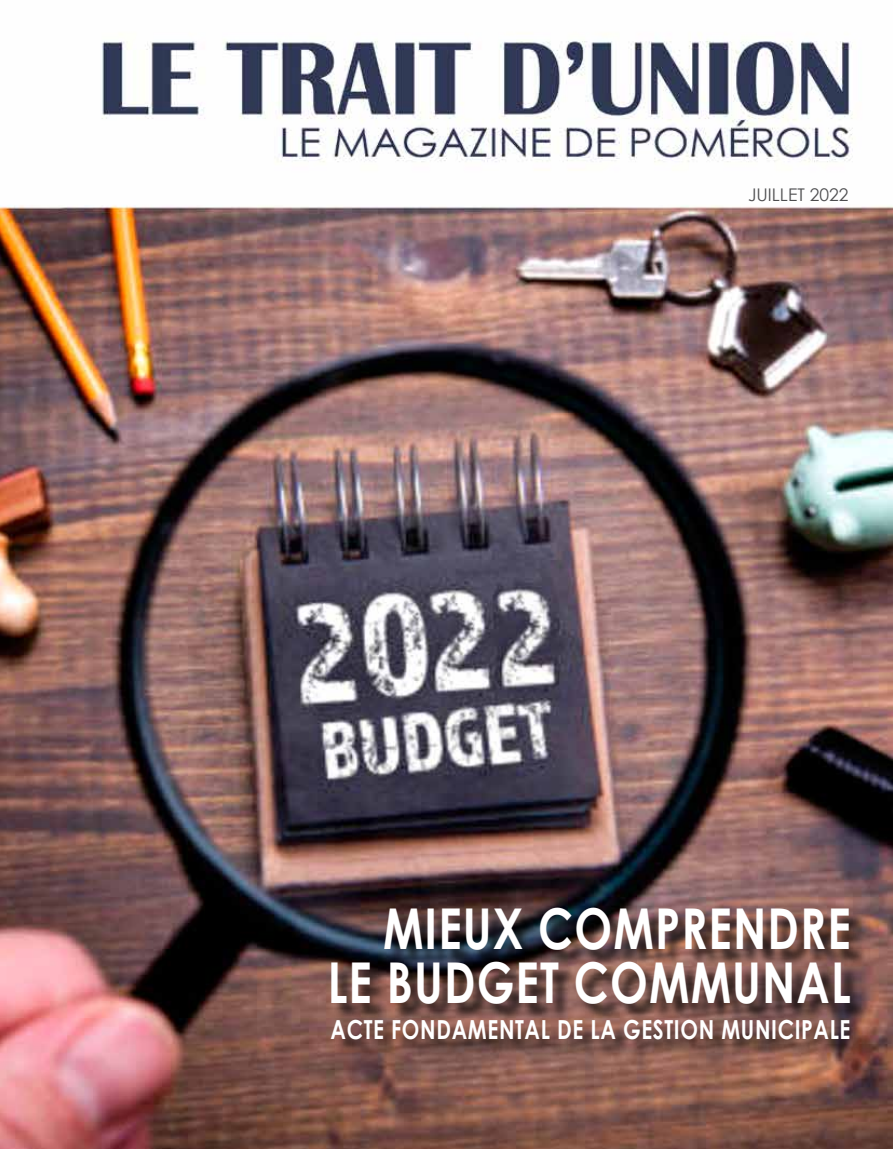
<style>
.page{position:relative;width:893px;height:1149px;background:#fff}
.page>*{position:absolute;margin:0;border:0;box-sizing:border-box;transform-origin:0 0}
.t1{font:700 56.25px/54px "Century Gothic";letter-spacing:.025em;color:#fff;text-align:right;scale:.8 1}
.t2{font:700 26.25px "Century Gothic";letter-spacing:.03em;color:#fff;scale:.8 1}
.t3{font:17.4px "Century Gothic";color:#4d4d4f}
</style>
<div class="page">
<img style="left:0;top:41px;width:893px;height:1107px">
<div style="left:334px;top:909px;width:534px;height:113px;background:#000;opacity:.75"></div>
<div style="left:334px;top:1022px;width:534px;height:35px;background:#000;opacity:.75"></div>
<p class="t3" style="left:748px;top:182px;width:102px">JUILLET 2022</p>
<h1 class="t1" style="left:328px;top:898px;width:655px">MIEUX COMPRENDRE<br>LE BUDGET COMMUNAL</h1>
<p class="t2" style="left:331px;top:1008px;width:651px">ACTE FONDAMENTAL DE LA GESTION MUNICIPALE</p>
</div>
